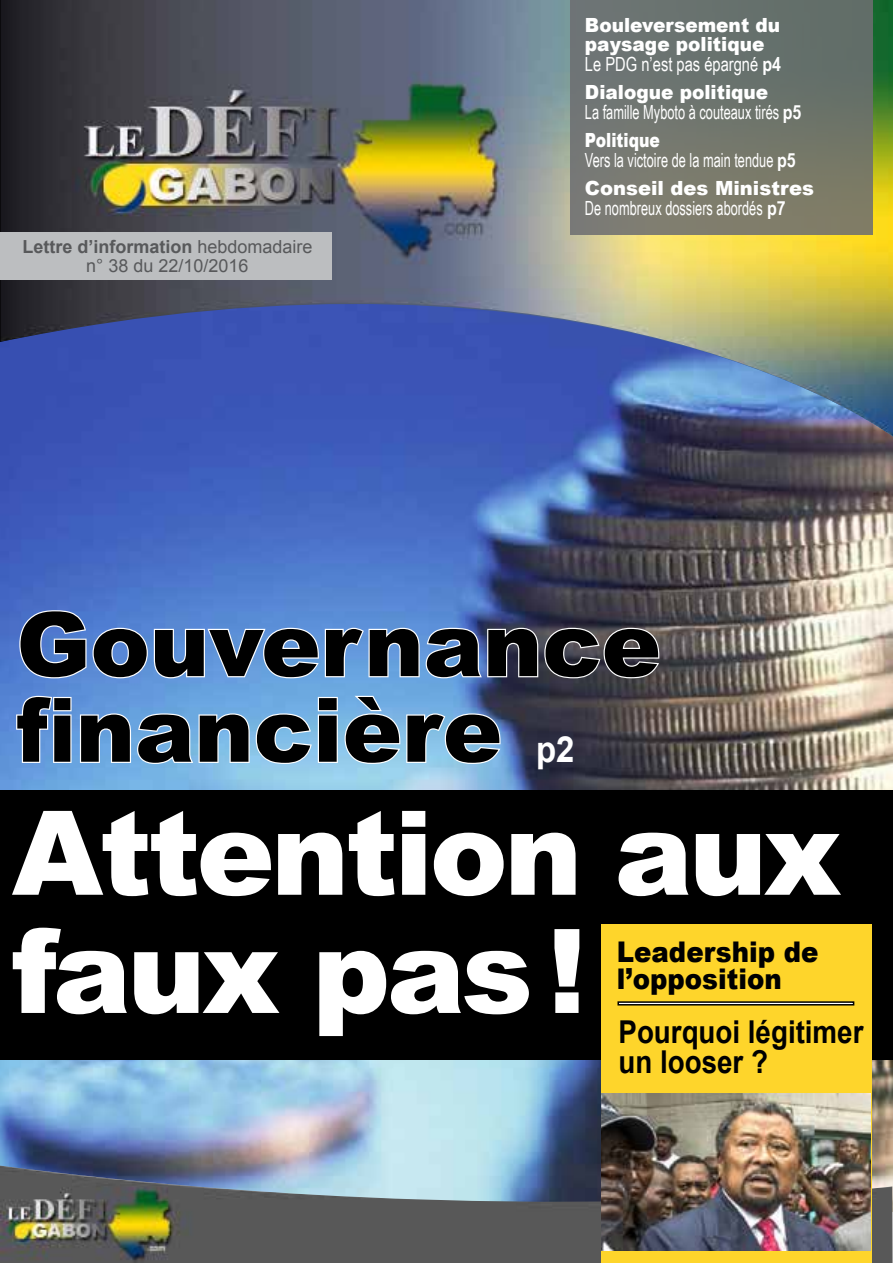
<style>
.page{position:relative;width:893px;height:1263px;background:#fff}
.page>*{position:absolute;margin:0;border:0;box-sizing:border-box;transform-origin:0 0}
.t1{font:900 117.15px/118.2px "Arial";letter-spacing:-.03em;color:#fff}
.t2{font:900 88.95px/85.7px "Arial";color:#000}
.t3{font:700 36px "Arial";color:#fff;scale:.91 1}
.t4{font:700 31.5px/30px "Arial";color:#000;scale:.88 1}
.t5{font:900 28.5px/27px "Arial";color:#000;scale:.91 1}
.t6{font:19.5px "Arial Narrow";color:#fff;scale:.8 1}
.t7{font:900 19.5px/19.5px "Arial";color:#fff;scale:.95 1}
.t8{font:19.5px "Arial Narrow";color:#fff;scale:.92 1}
.t9{font:900 19.5px "Arial";color:#fff}
.t10{font:900 19.5px "Arial";color:#fff;scale:.8 1}
.t11{font:18px/19.5px "Arial";color:#58595b;text-align:center}
.s1{font-weight:700}
</style>
<div class="page">
<img style="left:0;top:436px;width:893px;height:775px">
<div style="left:1px;top:790px;width:892px;height:270px;background:#000"></div>
<svg style="left:18px;top:609px;width:643px;height:71px;background:#6b8abb"></svg>
<svg style="left:15px;top:695px;width:58px;height:69px"></svg>
<svg style="left:79px;top:695px;width:423px;height:70px;background:#8bbce5"></svg>
<img style="left:1px;top:0;width:892px;height:436px">
<div style="left:0;top:232px;width:332px;height:47px;background:#bcbec0"></div>
<img style="left:0;top:1165px;width:892px;height:98px">
<div style="left:570px;top:0;width:302px;height:234px;background:linear-gradient(to bottom,#626e6e,#807d6d)"></div>
<div style="left:602px;top:925px;width:270px;height:338px;background:#fed52b"></div>
<svg style="left:617px;top:1001px;width:237px;height:4px"></svg>
<img style="left:602px;top:1094px;width:269px;height:156px">
<p class="t11" style="left:22px;top:236px;width:292px"><span class="s1">Lettre d’information</span> hebdomadaire n° 38 du 22/10/2016</p>
<p class="t7" style="left:585px;top:14px;width:207px">Bouleversement du paysage politique</p>
<p class="t8" style="left:585px;top:49px;width:215px">Le PDG n’est pas épargné <span class="s1">p4</span></p>
<p class="t7" style="left:585px;top:82px;width:194px">Dialogue politique</p>
<p class="t6" style="left:585px;top:97px;width:272px">La famille Myboto à couteaux tirés <span class="s1">p5</span></p>
<p class="t10" style="left:585px;top:126px;width:95px">Politique</p>
<p class="t6" style="left:585px;top:145px;width:265px">Vers la victoire de la main tendue <span class="s1">p5</span></p>
<p class="t9" style="left:585px;top:174px;width:230px">Conseil des Ministres</p>
<p class="t6" style="left:585px;top:193px;width:252px">De nombreux dossiers abordés <span class="s1">p7</span></p>
<h2 class="t2" style="left:16px;top:599px;width:646px">Gouvernance financière</h2>
<h3 class="t3" style="left:536px;top:724px;width:44px">p2</h3>
<h1 class="t1" style="left:12px;top:790px;width:831px">Attention aux faux pas !</h1>
<h3 class="t5" style="left:617px;top:937px;width:223px">Leadership de l’opposition</h3>
<h3 class="t4" style="left:619px;top:1018px;width:280px">Pourquoi légitimer un looser ?</h3>
</div>
